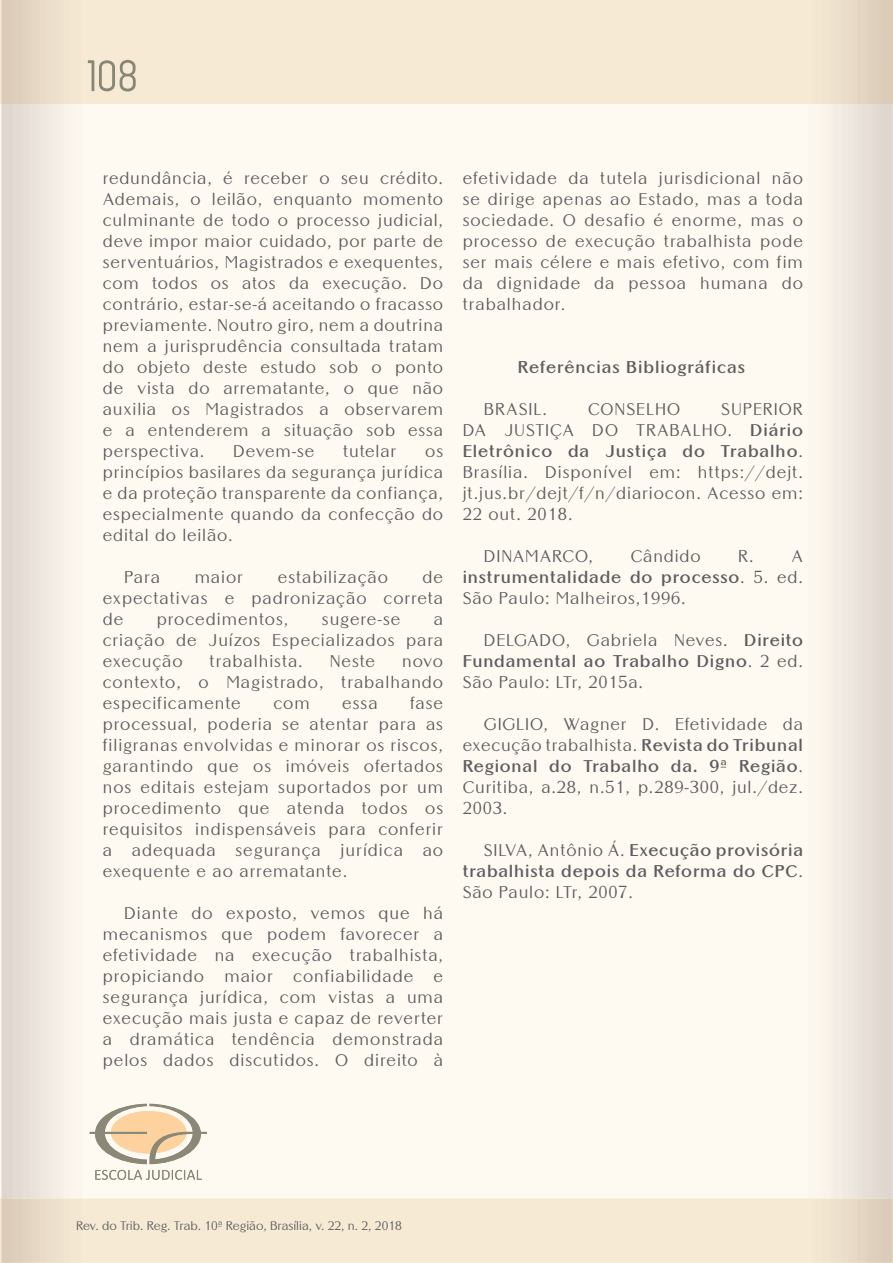
<style>
.page{position:relative;width:893px;height:1263px;background:#fff}
.page>*{position:absolute;margin:0;border:0;box-sizing:border-box;transform-origin:0 0}
.t1{font:16.5px/21px "Altrincham";letter-spacing:.06em;color:#5c5d60;text-align:justify}
.t2{font:700 16.5px/21px "Altrincham";letter-spacing:.05em;color:#5c5d60;text-align:justify}
.t3{font:12px "Altrincham";color:#5c5d60}
.s1{font-weight:700}
.s2{font-weight:400}
.s3{color:#5c5c5e}
</style>
<div class="page">
<hr style="left:0;top:1199px;width:1px;height:64px;background:#f7ead4">
<hr style="left:0;top:0;width:1px;height:104px;background:#f7ead4">
<img style="left:88px;top:60px;width:48px;height:32px">
<img style="left:90px;top:1104px;width:57px;height:60px">
<img style="left:149px;top:1104px;width:58px;height:60px">
<img style="left:102px;top:1170px;width:77px;height:10px">
<div style="left:77px;top:1221px;width:325px;height:12px;background:#f7ead4"></div>
<div style="left:104px;top:171px;width:339px;height:15px;background:#fffaf1"></div>
<div style="left:103px;top:193px;width:340px;height:15px;background:#fffaf1"></div>
<div style="left:103px;top:214px;width:340px;height:15px;background:#fffaf1"></div>
<div style="left:103px;top:235px;width:340px;height:15px;background:#fffaf1"></div>
<div style="left:103px;top:255px;width:340px;height:16px;background:#fffaf1"></div>
<div style="left:103px;top:277px;width:340px;height:15px;background:#fffaf1"></div>
<div style="left:103px;top:297px;width:340px;height:15px;background:#fffaf1"></div>
<div style="left:104px;top:319px;width:339px;height:15px;background:#fffaf1"></div>
<div style="left:104px;top:339px;width:339px;height:16px;background:#fffaf1"></div>
<div style="left:103px;top:361px;width:340px;height:15px;background:#fffaf1"></div>
<div style="left:103px;top:382px;width:340px;height:15px;background:#fffaf1"></div>
<div style="left:103px;top:403px;width:340px;height:15px;background:#fffaf1"></div>
<div style="left:103px;top:424px;width:340px;height:15px;background:#fffaf1"></div>
<div style="left:104px;top:445px;width:339px;height:15px;background:#fffaf1"></div>
<div style="left:104px;top:465px;width:339px;height:16px;background:#fffaf1"></div>
<div style="left:103px;top:487px;width:340px;height:15px;background:#fffaf1"></div>
<div style="left:103px;top:508px;width:340px;height:15px;background:#fffaf1"></div>
<div style="left:103px;top:529px;width:128px;height:12px;background:#fffaf1"></div>
<div style="left:125px;top:571px;width:318px;height:15px;background:#fffaf1"></div>
<div style="left:103px;top:592px;width:340px;height:15px;background:#fffaf1"></div>
<div style="left:103px;top:613px;width:340px;height:15px;background:#fffaf1"></div>
<div style="left:103px;top:633px;width:340px;height:16px;background:#fffaf1"></div>
<div style="left:103px;top:655px;width:340px;height:15px;background:#fffaf1"></div>
<div style="left:103px;top:676px;width:340px;height:15px;background:#fffaf1"></div>
<div style="left:103px;top:697px;width:340px;height:15px;background:#fffaf1"></div>
<div style="left:104px;top:718px;width:339px;height:15px;background:#fffaf1"></div>
<div style="left:103px;top:739px;width:340px;height:15px;background:#fffaf1"></div>
<div style="left:103px;top:759px;width:340px;height:16px;background:#fffaf1"></div>
<div style="left:104px;top:781px;width:339px;height:15px;background:#fffaf1"></div>
<div style="left:104px;top:802px;width:339px;height:15px;background:#fffaf1"></div>
<div style="left:104px;top:822px;width:339px;height:16px;background:#fffaf1"></div>
<div style="left:103px;top:843px;width:340px;height:17px;background:#fffaf1"></div>
<div style="left:103px;top:865px;width:243px;height:15px;background:#fffaf1"></div>
<div style="left:125px;top:906px;width:318px;height:16px;background:#fffaf1"></div>
<div style="left:104px;top:928px;width:339px;height:15px;background:#fffaf1"></div>
<div style="left:103px;top:949px;width:340px;height:16px;background:#fffaf1"></div>
<div style="left:104px;top:970px;width:339px;height:15px;background:#fffaf1"></div>
<div style="left:103px;top:990px;width:340px;height:17px;background:#fffaf1"></div>
<div style="left:103px;top:1012px;width:340px;height:16px;background:#fffaf1"></div>
<div style="left:103px;top:1032px;width:340px;height:13px;background:#fffaf1"></div>
<div style="left:104px;top:1054px;width:339px;height:15px;background:#fffaf1"></div>
<div style="left:463px;top:172px;width:340px;height:15px;background:#fffaf1"></div>
<div style="left:463px;top:193px;width:340px;height:15px;background:#fffaf1"></div>
<div style="left:463px;top:214px;width:340px;height:14px;background:#fffaf1"></div>
<div style="left:464px;top:235px;width:339px;height:16px;background:#fffaf1"></div>
<div style="left:463px;top:256px;width:340px;height:14px;background:#fffaf1"></div>
<div style="left:463px;top:277px;width:340px;height:15px;background:#fffaf1"></div>
<div style="left:519px;top:360px;width:225px;height:16px;background:#fffaf1"></div>
<div style="left:485px;top:403px;width:318px;height:12px;background:#fffaf1"></div>
<div style="left:464px;top:424px;width:269px;height:16px;background:#fffaf1"></div>
<div style="left:464px;top:444px;width:333px;height:17px;background:#fffaf1"></div>
<div style="left:464px;top:466px;width:338px;height:15px;background:#fffaf1"></div>
<div style="left:462px;top:487px;width:341px;height:15px;background:#fffaf1"></div>
<div style="left:485px;top:549px;width:317px;height:15px;background:#fffaf1"></div>
<div style="left:464px;top:571px;width:275px;height:15px;background:#fffaf1"></div>
<div style="left:464px;top:592px;width:220px;height:14px;background:#fffaf1"></div>
<div style="left:485px;top:634px;width:243px;height:14px;background:#fffaf1"></div>
<div style="left:464px;top:655px;width:282px;height:15px;background:#fffaf1"></div>
<div style="left:464px;top:676px;width:178px;height:14px;background:#fffaf1"></div>
<div style="left:484px;top:718px;width:319px;height:15px;background:#fffaf1"></div>
<div style="left:463px;top:739px;width:175px;height:16px;background:#fffaf1"></div>
<div style="left:643px;top:739px;width:160px;height:12px;background:#fffaf1"></div>
<div style="left:464px;top:760px;width:333px;height:15px;background:#fffaf1"></div>
<div style="left:463px;top:781px;width:340px;height:15px;background:#fffaf1"></div>
<div style="left:485px;top:841px;width:140px;height:17px;background:#fffaf1"></div>
<div style="left:630px;top:844px;width:173px;height:16px;background:#fffaf1"></div>
<div style="left:463px;top:865px;width:334px;height:15px;background:#fffaf1"></div>
<div style="left:464px;top:886px;width:168px;height:14px;background:#fffaf1"></div>
<img style="left:892px;top:104px;width:1px;height:1159px">
<img style="left:892px;top:0;width:1px;height:104px">
<p class="t1" style="left:103px;top:169px;width:342px">redundância, é receber o seu crédito.<br>Ademais, o leilão, enquanto momento culminante de todo o processo judicial, deve impor maior cuidado, por parte de serventuários, Magistrados e exequentes, com todos os atos da execução. Do contrário, estar-se-á aceitando o fracasso previamente. Noutro giro, nem a doutrina nem a jurisprudência consultada tratam do objeto deste estudo sob o ponto de vista do arrematante, o que não auxilia os Magistrados a observarem e a entenderem a situação sob essa perspectiva.</p>
<p class="t1" style="left:233px;top:442px;width:83px">Devem-se</p>
<p class="t1" style="left:343px;top:442px;width:55px">tutelar</p>
<p class="t1" style="left:103px;top:442px;width:342px;text-indent:322px">os princípios basilares da segurança jurídica e da proteção transparente da confiança, especialmente quando da confecção do edital do leilão.</p>
<p class="t1" style="left:124px;top:568px;width:37px">Para</p>
<p class="t1" style="left:195px;top:568px;width:50px">maior</p>
<p class="t1" style="left:278px;top:568px;width:112px">estabilização</p>
<p class="t1" style="left:103px;top:568px;width:342px;text-indent:320px">de expectativas e padronização correta de</p>
<p class="t1" style="left:157px;top:610px;width:133px">procedimentos,</p>
<p class="t1" style="left:322px;top:610px;width:80px">sugere-se</p>
<p class="t1" style="left:103px;top:610px;width:342px;text-indent:331px">a criação de Juízos Especializados para execução</p>
<p class="t1" style="left:210px;top:652px;width:95px">trabalhista.</p>
<p class="t1" style="left:330px;top:652px;width:47px">Neste</p>
<p class="t1" style="left:103px;top:652px;width:342px;text-indent:299px">novo contexto, o Magistrado, trabalhando especificamente</p>
<p class="t1" style="left:103px;top:694px;width:342px;text-indent:307px">fase processual, poderia se atentar para as filigranas envolvidas e minorar os riscos, garantindo que os imóveis ofertados nos editais estejam suportados por um procedimento que atenda todos os requisitos indispensáveis para conferir a adequada segurança jurídica ao exequente e ao arrematante.</p>
<p class="t1" style="left:103px;top:904px;width:342px;text-indent:21px">Diante do exposto, vemos que há mecanismos que podem favorecer a efetividade na execução trabalhista, propiciando maior confiabilidade e segurança jurídica, com vistas a uma execução mais justa e capaz de reverter a dramática tendência demonstrada pelos dados discutidos. O direito à</p>
<p class="t1" style="left:273px;top:694px;width:38px">com</p>
<p class="t1" style="left:342px;top:694px;width:37px">essa</p>
<p class="t1" style="left:463px;top:169px;width:342px">efetividade da tutela jurisdicional não se dirige apenas ao Estado, mas a toda sociedade. O desafio é enorme, mas o processo de execução trabalhista pode ser mais célere e mais efetivo, com fim da dignidade da pessoa humana do trabalhador.</p>
<p class="t2" style="left:518px;top:358px;width:228px">Referências Bibliográficas</p>
<p class="t1" style="left:484px;top:400px;width:65px">BRASIL.</p>
<p class="t1" style="left:588px;top:400px;width:94px">CONSELHO</p>
<p class="t1" style="left:463px;top:400px;width:342px;text-indent:258px">SUPERIOR DA JUSTIÇA DO TRABALHO. <span class="s1">Diário Eletrônico da Justiça do Trabalho</span>.<br>Brasília. Disponível em: https://dejt. jt.jus.br/dejt/f/n/diariocon. Acesso em:<br>22 out. 2018.</p>
<p class="t1" style="left:484px;top:547px;width:111px">DINAMARCO,</p>
<p class="t1" style="left:631px;top:547px;width:71px">Cândido</p>
<p class="t1" style="left:463px;top:547px;width:342px;text-indent:276px">R. A <span class="s1">instrumentalidade do processo</span>. 5. ed.<br>São Paulo: Malheiros,1996.</p>
<p class="t1" style="left:463px;top:631px;width:342px;text-indent:21px">DELGADO, Gabriela Neves. <span class="s1">Direito Fundamental ao Trabalho Digno</span>. 2 ed.<br>São Paulo: LTr, 2015a.</p>
<p class="t1" style="left:463px;top:715px;width:342px;text-indent:21px">GIGLIO, Wagner D. Efetividade da execução trabalhista. <span class="s1">Revista do Tribunal Regional do Trabalho da. 9ª Região</span>.<br>Curitiba, a.28, n.51, p.289-300, jul./dez.<br>2003.</p>
<p class="t2" style="left:463px;top:841px;width:342px;text-indent:21px"><span class="s2">SILVA, Antônio Á.</span> Execução provisória trabalhista depois da Reforma do CPC<span class="s2">.<br>São Paulo: LTr, 2007.</span></p>
<p class="t3" style="left:76px;top:1221px;width:327px"><span class="s3">Rev</span>. do Trib. Reg. Trab. 10ª Região, Brasília, v. 22, n. 2, 2018</p>
</div>
